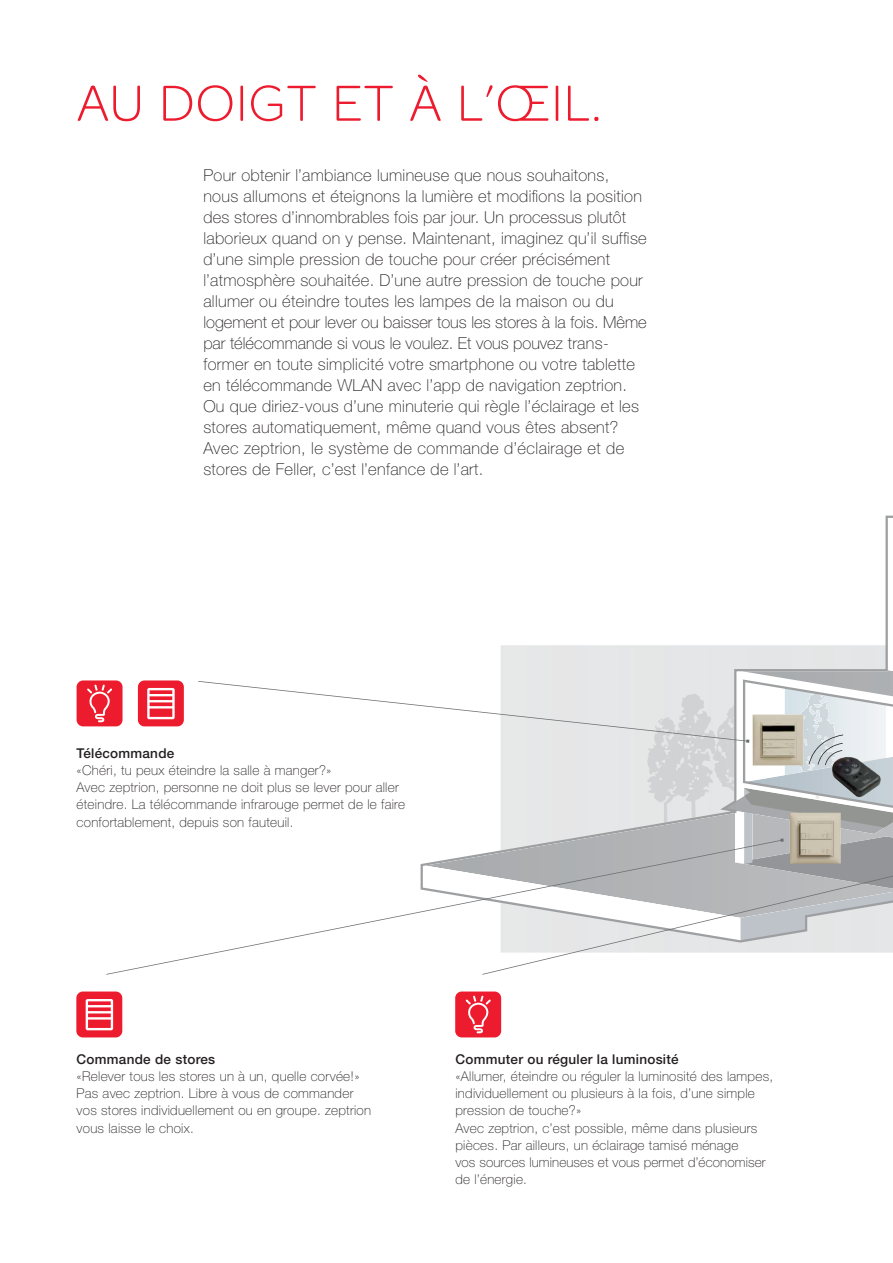
<style>
.page{position:relative;width:893px;height:1263px;background:#fff}
.page>*{position:absolute;margin:0;border:0;box-sizing:border-box;transform-origin:0 0}
.t1{font:300 54px "SE Optimist";letter-spacing:.01em;color:#ed1b2e}
.t2{font:100 16.5px/21px "Helvetica Neue LT Pro";letter-spacing:.02em;color:#231f20}
.t3{font:100 13.5px/17.1px "Helvetica Neue LT Pro";letter-spacing:.02em;color:#231f20}
.t4{font:500 13.5px "Helvetica Neue LT Pro";letter-spacing:.02em;color:#231f20}
</style>
<div class="page">
<svg style="left:782px;top:941px;width:110px;height:12px"></svg>
<svg style="left:106px;top:941px;width:676px;height:34px"></svg>
<svg style="left:198px;top:517px;width:694px;height:424px"></svg>
<div style="left:455px;top:992px;width:46px;height:45px;background:#ed1b2e;border-radius:7px"></div>
<svg style="left:465px;top:996px;width:26px;height:37px"></svg>
<div style="left:76px;top:992px;width:46px;height:45px;background:#ed1b2e;border-radius:7px"></div>
<svg style="left:86px;top:999px;width:27px;height:31px"></svg>
<div style="left:138px;top:680px;width:46px;height:46px;background:#ed1b2e;border-radius:7px"></div>
<svg style="left:147px;top:688px;width:28px;height:31px"></svg>
<div style="left:77px;top:680px;width:45px;height:46px;background:#ed1b2e;border-radius:7px"></div>
<svg style="left:87px;top:685px;width:25px;height:37px"></svg>
<h1 class="t1" style="left:77px;top:71px;width:526px">AU DOIGT ET À L’ŒIL.</h1>
<p class="t2" style="left:203px;top:167px;width:445px">Pour obtenir l’ambiance lumineuse que nous souhaitons, nous allumons et éteignons la lumière et modifions la position des stores d’innombrables fois par jour. Un processus plutôt laborieux quand on y pense. Maintenant, imaginez qu’il suffise d’une simple pression de touche pour créer précisément l’atmosphère souhaitée. D’une autre pression de touche pour allumer ou éteindre toutes les lampes de la maison ou du logement et pour lever ou baisser tous les stores à la fois. Même par télécommande si vous le voulez. Et vous pouvez trans&shy;former en toute simplicité votre smartphone ou votre tablette en télécommande WLAN avec l’app de navigation zeptrion.<br>Ou que diriez-vous d’une minuterie qui règle l’éclairage et les stores automatiquement, même quand vous êtes absent?<br>Avec zeptrion, le système de commande d’éclairage et de stores de Feller, c’est l’enfance de l’art.</p>
<p class="t4" style="left:77px;top:749px;width:99px">Télécommande</p>
<p class="t3" style="left:77px;top:764px;width:330px">«Chéri, tu peux éteindre la salle à manger?»<br>Avec zeptrion, personne ne doit plus se lever pour aller éteindre. La télécommande infrarouge permet de le faire confortablement, depuis son fauteuil.</p>
<p class="t4" style="left:77px;top:1054px;width:140px">Commande de stores</p>
<p class="t3" style="left:77px;top:1070px;width:296px">«Relever tous les stores un à un, quelle corvée!» Pas avec zeptrion. Libre à vous de commander vos stores individuellement ou en groupe. zeptrion vous laisse le choix.</p>
<p class="t4" style="left:455px;top:1055px;width:225px">Commuter ou réguler la luminosité</p>
<p class="t3" style="left:455px;top:1070px;width:319px">«Allumer, éteindre ou réguler la luminosité des lampes, individuellement ou plusieurs à la fois, d’une simple pression de touche?»<br>Avec zeptrion, c’est possible, même dans plusieurs pièces. Par ailleurs, un éclairage tamisé ménage<br>vos sources lumineuses et vous permet d’économiser de l’énergie.</p>
</div>
